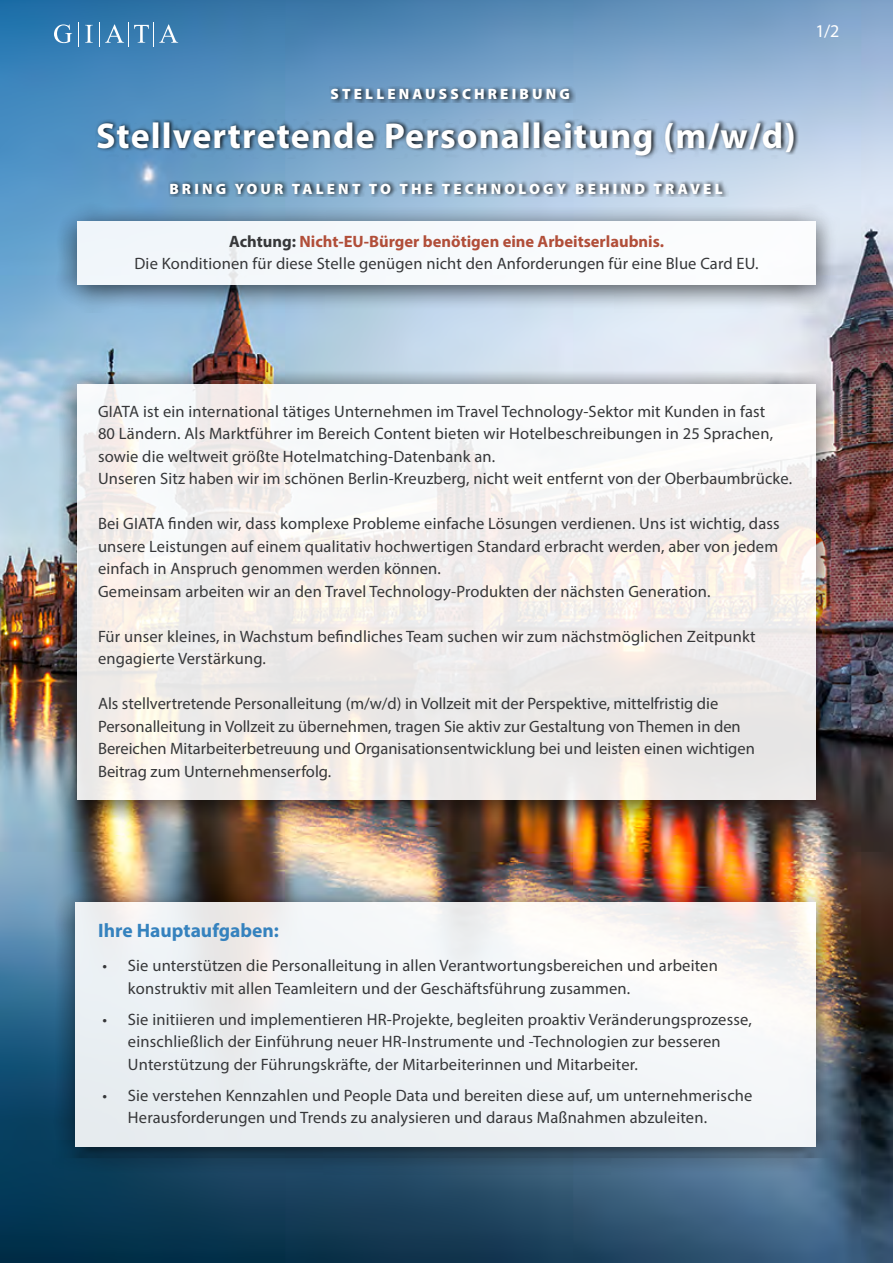
<style>
.page{position:relative;width:893px;height:1263px;background:#fff}
.page>*{position:absolute;margin:0;border:0;box-sizing:border-box;transform-origin:0 0}
.Titel{font:700 36px "Myriad Pro";letter-spacing:.03em;color:#fff}
.Überschrift{font:700 19.5px "Myriad Pro";color:#3582be}
.t1{font:18px "Myriad Pro";color:#fff}
.paragraph{font:16.5px/22.5px "Myriad Pro";letter-spacing:.01em;color:#363739}
.Liste{font:16.5px/22.5px "Myriad Pro";letter-spacing:.01em;color:#363739}
.paragraph-2{font:700 16.5px "Myriad Pro";color:#b14e39}
.Untertitel{font:900 15px "Myriad Pro";letter-spacing:.21em;color:#fff}
.s1{color:#363739}
</style>
<div class="page">
<img style="left:0;top:0;width:893px;height:1263px">
<svg style="left:54px;top:24px;width:18px;height:19px"></svg>
<svg style="left:78px;top:22px;width:1px;height:25px"></svg>
<svg style="left:85px;top:25px;width:8px;height:18px"></svg>
<svg style="left:99px;top:22px;width:79px;height:25px;background:#558fbb"></svg>
<div style="left:329px;top:86px;width:246px;height:17px;background:#000;opacity:.84"></div>
<div style="left:168px;top:180px;width:561px;height:17px;background:#000;opacity:.84"></div>
<div style="left:96px;top:119px;width:703px;height:39px;background:#000;opacity:.84"></div>
<div style="left:54px;top:365px;width:785px;height:463px;background:#000;opacity:.75"></div>
<svg style="left:77px;top:384px;width:739px;height:416px;fill:#f2ecea"></svg>
<div style="left:54px;top:202px;width:785px;height:111px;background:#000;opacity:.75"></div>
<div style="left:77px;top:221px;width:739px;height:64px;background:#f7fafc"></div>
<div style="left:52px;top:883px;width:787px;height:291px;background:#000;opacity:.75"></div>
<div style="left:75px;top:902px;width:741px;height:245px;background:linear-gradient(to right,#e9edf1,#f8f8f8)"></div>
<p class="Untertitel" style="left:331px;top:84px;width:241px">STELLENAUSSCHREIBUNG</p>
<h1 class="Titel" style="left:96px;top:113px;width:701px">Stellvertretende Personalleitung (m/w/d)</h1>
<p class="Untertitel" style="left:169px;top:179px;width:555px">BRING YOUR TALENT TO THE TECHNOLOGY BEHIND TRAVEL</p>
<p class="paragraph-2" style="left:229px;top:230px;width:436px"><span class="s1">Achtung:</span> Nicht-EU-Bürger benötigen eine Arbeitserlaubnis.</p>
<p class="paragraph" style="left:134px;top:252px;width:626px">Die Konditionen für diese Stelle genügen nicht den Anforderungen für eine Blue Card EU.</p>
<p class="t1" style="left:815px;top:20px;width:25px">1/2</p>
<p class="paragraph" style="left:98px;top:400px;width:677px">GIATA ist ein international tätiges Unternehmen im Travel Technology-Sektor mit Kunden in fast<br>80 Ländern. Als Marktführer im Bereich Content bieten wir Hotelbeschreibungen in 25 Sprachen, sowie die weltweit größte Hotelmatching-Datenbank an.</p>
<p class="paragraph" style="left:98px;top:467px;width:696px">Unseren Sitz haben wir im schönen Berlin-Kreuzberg, nicht weit entfernt von der Oberbaumbrücke.</p>
<p class="paragraph" style="left:98px;top:512px;width:683px">Bei GIATA finden wir, dass komplexe Probleme einfache Lösungen verdienen. Uns ist wichtig, dass unsere Leistungen auf einem qualitativ hochwertigen Standard erbracht werden, aber von jedem einfach in Anspruch genommen werden können.<br>Gemeinsam arbeiten wir an den Travel Technology-Produkten der nächsten Generation.</p>
<p class="paragraph" style="left:98px;top:625px;width:659px">Für unser kleines, in Wachstum befindliches Team suchen wir zum nächstmöglichen Zeitpunkt</p>
<p class="paragraph" style="left:98px;top:647px;width:169px">engagierte Verstärkung.</p>
<p class="paragraph" style="left:98px;top:692px;width:658px">Als stellvertretende Personalleitung (m/w/d) in Vollzeit mit der Perspektive, mittelfristig die Personalleitung in Vollzeit zu übernehmen, tragen Sie aktiv zur Gestaltung von Themen in den Bereichen Mitarbeiterbetreuung und Organisationsentwicklung bei und leisten einen wichtigen Beitrag zum Unternehmenserfolg.</p>
<h2 class="Überschrift" style="left:98px;top:917px;width:182px">Ihre Hauptaufgaben:</h2>
<p class="Liste" style="left:128px;top:954px;width:591px;text-indent:-26px">• Sie unterstützen die Personalleitung in allen Verantwortungsbereichen und arbeiten konstruktiv mit allen Teamleitern und der Geschäftsführung zusammen.</p>
<p class="Liste" style="left:128px;top:1007px;width:625px;text-indent:-26px">• Sie initiieren und implementieren HR-Projekte, begleiten proaktiv Veränderungsprozesse, einschließlich der Einführung neuer HR-Instrumente und -Technologien zur besseren<br>Unterstützung der Führungskräfte, der Mitarbeiterinnen und Mitarbeiter.</p>
<p class="Liste" style="left:128px;top:1083px;width:626px;text-indent:-26px">• Sie verstehen Kennzahlen und People Data und bereiten diese auf, um unternehmerische<br>Herausforderungen und Trends zu analysieren und daraus Maßnahmen abzuleiten.</p>
</div>
